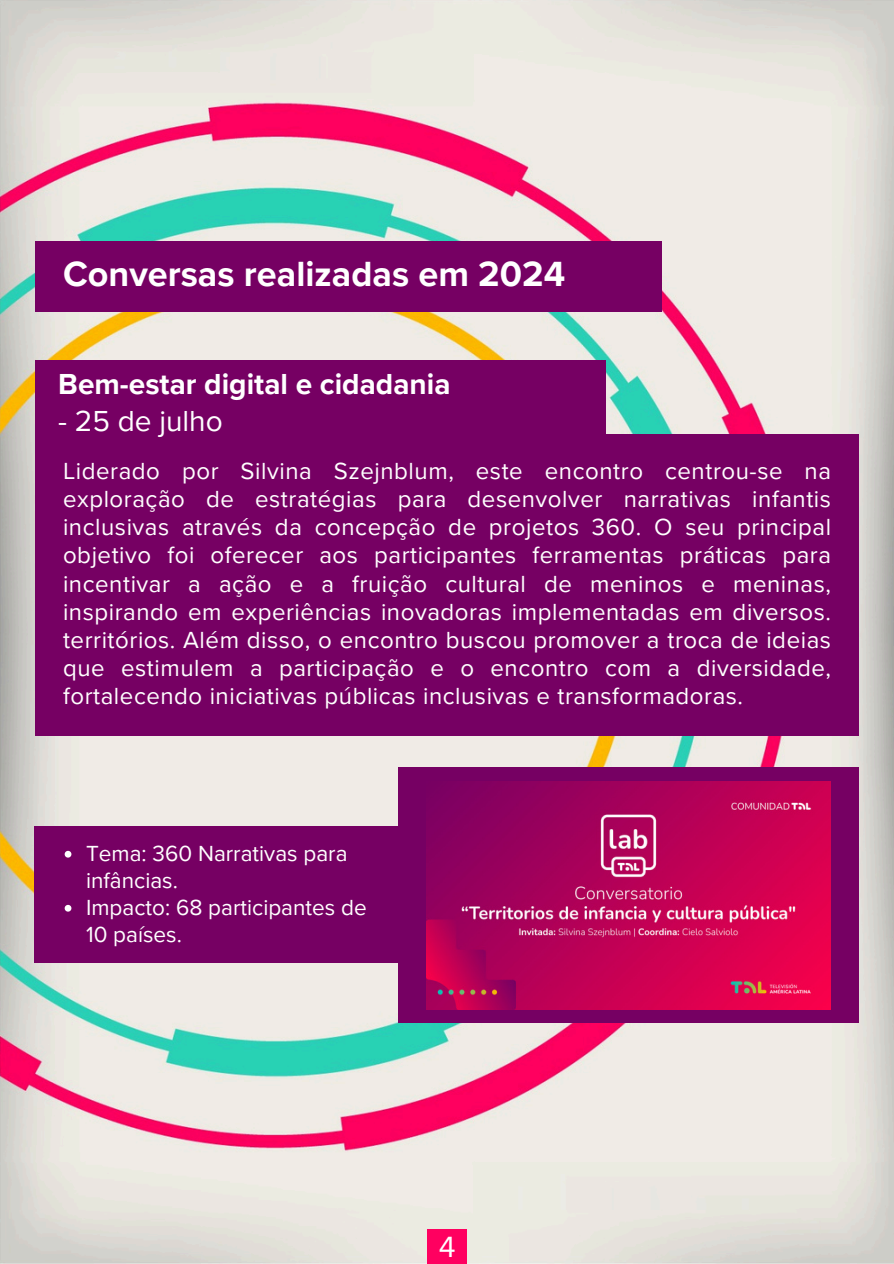
<style>
.page{position:relative;width:894px;height:1264px;background:#fff}
.page>*{position:absolute;margin:0;border:0;box-sizing:border-box;transform-origin:0 0}
.t1{font:700 36px "Proxima Nova";color:#fff}
.t2{font:30.15px "Proxima Nova";color:#fff}
.t3{font:700 29.85px "Proxima Nova";color:#fff}
.t4{font:29.85px "Proxima Nova";color:#fff}
.t5{font:24px/28.2px "Proxima Nova";letter-spacing:.025em;color:#fff;text-align:justify}
.t6{font:22.5px/27px "Proxima Nova";color:#fff}
</style>
<div class="page">
<img style="left:0;top:0;width:893px;height:1263px">
<div style="left:427px;top:1228px;width:39px;height:35px;background:#ff0060"></div>
<div style="left:35px;top:241px;width:626px;height:71px;background:#760063"></div>
<div style="left:35px;top:360px;width:570px;height:85px;background:#760063"></div>
<div style="left:35px;top:826px;width:520px;height:136px;background:#760063"></div>
<div style="left:398px;top:767px;width:460px;height:255px;background:#760063"></div>
<div style="left:35px;top:434px;width:823px;height:301px;background:#760063"></div>
<img style="left:426px;top:781px;width:404px;height:228px">
<svg style="left:65px;top:850px;width:6px;height:7px"></svg>
<svg style="left:65px;top:904px;width:6px;height:7px"></svg>
<h1 class="t1" style="left:63px;top:253px;width:503px">Conversas realizadas em 2024</h1>
<p class="t3" style="left:58px;top:367px;width:393px">Bem-estar digital e cidadania</p>
<p class="t4" style="left:58px;top:404px;width:166px">- 25 de julho</p>
<h2 class="t5" style="left:63px;top:457px;width:769px">Liderado por Silvina Szejnblum, este encontro centrou-se na exploração de estratégias para desenvolver narrativas infantis inclusivas através da concepção de projetos 360. O seu principal objetivo foi oferecer aos participantes ferramentas práticas para incentivar a ação e a fruição cultural de meninos e meninas, inspirando em experiências inovadoras implementadas em diversos. territórios. Além disso, o encontro buscou promover a troca de ideias que estimulem a participação e o encontro com a diversidade, fortalecendo iniciativas públicas inclusivas e transformadoras.</h2>
<p class="t6" style="left:86px;top:840px;width:263px">Tema: 360 Narrativas para infâncias.</p>
<p class="t6" style="left:86px;top:894px;width:282px">Impacto: 68 participantes de<br>10 países.</p>
<p class="t2" style="left:438px;top:1229px;width:18px">4</p>
</div>
